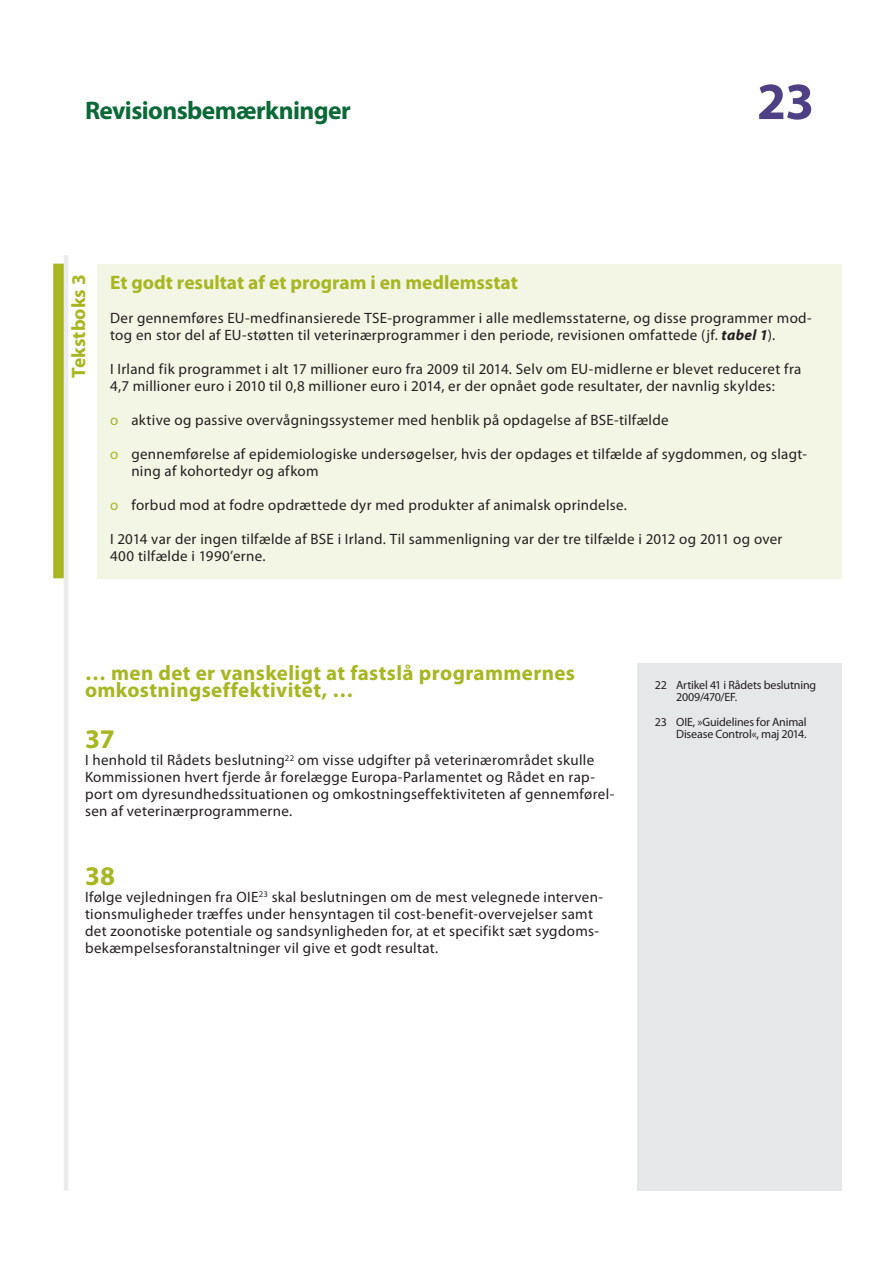
<style>
.page{position:relative;width:893px;height:1263px;background:#fff}
.page>*{position:absolute;margin:0;border:0;box-sizing:border-box;transform-origin:0 0}
.t1{font:700 52.5px "Myriad Pro";color:#4f4085}
.E_05_-_CHAP__1__TEXT{font:700 27px "Myriad Pro";color:#a7b621}
.t2{font:700 25.5px "Myriad Pro";letter-spacing:-.025em;color:#0b6938}
.E_02_-_CHAP__TITRE_C{font:700 21px/17px "Myriad Pro";letter-spacing:.02em;color:#a7b621}
.F_02_-_BOX_TITRE_COL{font:700 19.5px "Myriad Pro";color:#a7b621}
.F_01_-_GREEN_BOX_NUM{font:700 19.5px "Myriad Pro";color:#a7b621}
.E_05_-_CHAP__1__TEXT-2{font:15px/17px "Myriad Pro";letter-spacing:.02em;color:#231f20}
.F_04_-_BOX_TEXTE{font:15px/17px "Myriad Pro";letter-spacing:.02em;color:#231f20}
.E_08_-_CHAP__FOOTNOT{font:12px/12px "Myriad Pro";letter-spacing:-.015em;color:#231f20}
.s1{font-weight:700;font-style:italic}
.s2{color:#a7b621}
</style>
<div class="page">
<hr style="left:64px;top:255px;width:4px;height:936px;background:#ebebeb">
<div style="left:638px;top:663px;width:204px;height:528px;background:#e6e7e9"></div>
<div style="left:97px;top:264px;width:744px;height:314px;background:#f4f6e5"></div>
<div style="left:53px;top:264px;width:11px;height:314px;background:#a7b621"></div>
<h3 class="t2" style="left:85px;top:94px;width:267px">Revisionsbemærkninger</h3>
<h1 class="t1" style="left:757px;top:67px;width:59px">23</h1>
<p class="F_01_-_GREEN_BOX_NUM" style="left:66px;top:378px;width:105px;rotate:-90deg">Tekstboks 3</p>
<p class="F_02_-_BOX_TITRE_COL" style="left:110px;top:270px;width:409px">Et godt resultat af et program i en medlemsstat</p>
<p class="F_04_-_BOX_TEXTE" style="left:110px;top:309px;width:703px">Der gennemføres EU-medfinansierede TSE-programmer i alle medlemsstaterne, og disse programmer mod&shy;tog en stor del af EU-støtten til veterinærprogrammer i den periode, revisionen omfattede (jf. <span class="s1">tabel 1</span>).</p>
<p class="F_04_-_BOX_TEXTE" style="left:110px;top:360px;width:693px">I Irland fik programmet i alt 17 millioner euro fra 2009 til 2014. Selv om EU-midlerne er blevet reduceret fra<br>4,7 millioner euro i 2010 til 0,8 millioner euro i 2014, er der opnået gode resultater, der navnlig skyldes:</p>
<p class="E_05_-_CHAP__1__TEXT-2" style="left:110px;top:411px;width:560px"><span class="s2">ο</span> aktive og passive overvågningssystemer med henblik på opdagelse af BSE-tilfælde</p>
<p class="E_05_-_CHAP__1__TEXT-2" style="left:131px;top:445px;width:677px;text-indent:-21px"><span class="s2">ο</span> gennemførelse af epidemiologiske undersøgelser, hvis der opdages et tilfælde af sygdommen, og slagt&shy;ning af kohortedyr og afkom</p>
<p class="E_05_-_CHAP__1__TEXT-2" style="left:110px;top:496px;width:518px"><span class="s2">ο</span> forbud mod at fodre opdrættede dyr med produkter af animalsk oprindelse.</p>
<p class="F_04_-_BOX_TEXTE" style="left:110px;top:531px;width:674px">I 2014 var der ingen tilfælde af BSE i Irland. Til sammenligning var der tre tilfælde i 2012 og 2011 og over<br>400 tilfælde i 1990’erne.</p>
<p class="E_02_-_CHAP__TITRE_C" style="left:85px;top:664px;width:491px">… men det er vanskeligt at fastslå programmernes omkostningseffektivitet, …</p>
<p class="E_05_-_CHAP__1__TEXT" style="left:85px;top:722px;width:31px">37</p>
<p class="E_05_-_CHAP__1__TEXT-2" style="left:85px;top:752px;width:531px">I henhold til Rådets beslutning<sup>22</sup> om visse udgifter på veterinærområdet skulle Kommissionen hvert fjerde år forelægge Europa-Parlamentet og Rådet en rap&shy;port om dyresundhedssituationen og omkostningseffektiviteten af gennemførel&shy;sen af veterinærprogrammerne.</p>
<p class="E_05_-_CHAP__1__TEXT" style="left:85px;top:858px;width:32px">38</p>
<p class="E_05_-_CHAP__1__TEXT-2" style="left:85px;top:888px;width:520px">Ifølge vejledningen fra OIE<sup>23</sup> skal beslutningen om de mest velegnede interven&shy;tionsmuligheder træffes under hensyntagen til cost-benefit-overvejelser samt det zoonotiske potentiale og sandsynligheden for, at et specifikt sæt sygdoms&shy;bekæmpelsesforanstaltninger vil give et godt resultat.</p>
<p class="E_08_-_CHAP__FOOTNOT" style="left:676px;top:679px;width:142px;text-indent:-21px">22 Artikel 41 i Rådets beslutning<br>2009/470/EF.</p>
<p class="E_08_-_CHAP__FOOTNOT" style="left:655px;top:716px;width:153px;text-align:right">23 OIE, »Guidelines for Animal<br>Disease Control«, maj 2014.</p>
</div>
